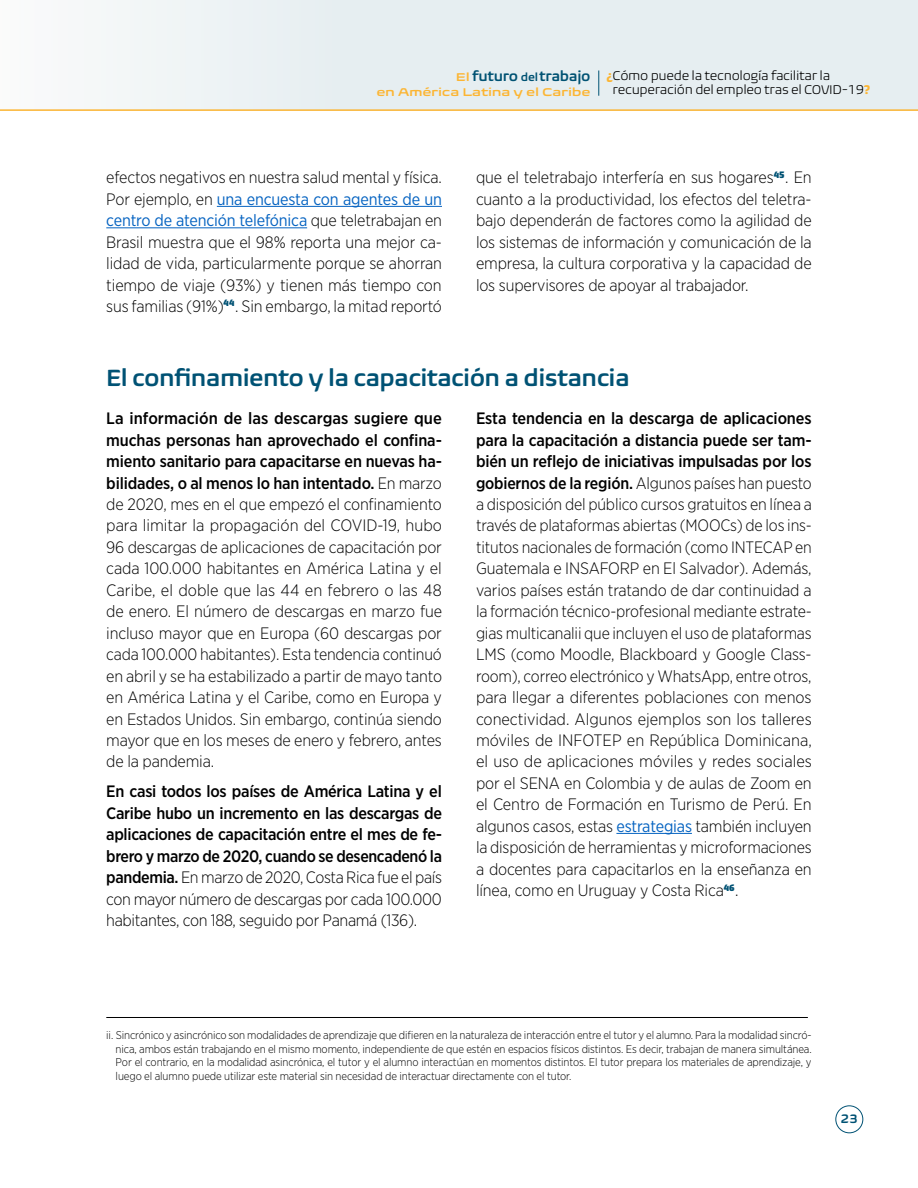
<style>
.page{position:relative;width:918px;height:1188px;background:#fff}
.page>*{position:absolute;margin:0;border:0;box-sizing:border-box;transform-origin:0 0}
.t1{font:600 24px "Biome Pro";letter-spacing:-.025em;color:#005274}
.t2{font:300 16.5px/21.5px "Gotham Narrow";letter-spacing:-.01em;color:#000;text-align:justify}
.t3{font:500 16.5px/21.5px "Gotham Narrow";letter-spacing:-.02em;color:#000;text-align:justify}
.t4{font:600 14.4px "Biome Pro";letter-spacing:-.025em;color:#005273}
.t5{font:300 12.9px/14.4px "Biome Pro";letter-spacing:-.025em;color:#000}
.t6{font:600 12.6px "Biome Pro";color:#005274}
.t7{font:600 expanded 11.55px "Biome Pro";letter-spacing:-.025em;color:#fcb533}
.t8{font:300 11.25px/13.5px "Gotham Narrow";letter-spacing:-.01em;color:#000;text-align:justify}
.s1{font-stretch:expanded;font-size:11.55px;color:#fcb533}
.s2{font-size:11.55px}
.s3{font-weight:700;font-stretch:condensed;color:#fcb533}
.s4{font-weight:400;color:#0563c1}
.s5{font-weight:500}
.s6{font-weight:300}
</style>
<div class="page">
<div style="left:835px;top:1105px;width:28px;height:28px;border:1px solid #005274;border-radius:50%"></div>
<div style="left:0;top:0;width:918px;height:111px;background:#e6eef1"></div>
<div style="left:0;top:0;width:185px;height:111px;background:#f5f8f8"></div>
<hr style="left:0;top:109px;width:918px;height:2px;background:#fcb533">
<svg style="left:598px;top:71px;width:1px;height:25px"></svg>
<hr style="left:217px;top:206px;width:225px;height:1px;background:#0563c1">
<hr style="left:106px;top:227px;width:201px;height:1px;background:#0563c1">
<hr style="left:106px;top:1017px;width:702px;height:1px;background:#000">
<hr style="left:616px;top:833px;width:76px;height:1px;background:#0563c1">
<p class="t4" style="left:456px;top:67px;width:136px"><span class="s1">El</span> futuro <span class="s2">del</span>trabajo</p>
<p class="t7" style="left:376px;top:85px;width:216px">en América Latina y el Caribe</p>
<p class="t5" style="left:613px;top:68px;width:259px;text-indent:-6px"><span class="s3">¿</span>Cómo puede la tecnología facilitar la recuperación del empleo tras el COVID-19<span class="s3">?</span></p>
<p class="t2" style="left:106px;top:166px;width:337px">efectos negativos en nuestra salud mental y física.<br>Por ejemplo, en <span class="s4">una encuesta con agentes de un centro de atención telefónica</span> que teletrabajan en Brasil muestra que el 98% reporta una mejor ca&shy;lidad de vida, particularmente porque se ahorran tiempo de viaje (93%) y tienen más tiempo con sus familias (91%)<sup>44</sup>. Sin embargo, la mitad reportó</p>
<p class="t2" style="left:476px;top:166px;width:337px">que el teletrabajo interfería en sus hogares<sup>45</sup>. En cuanto a la productividad, los efectos del teletra&shy;bajo dependerán de factores como la agilidad de los sistemas de información y comunicación de la empresa, la cultura corporativa y la capacidad de los supervisores de apoyar al trabajador.</p>
<h1 class="t1" style="left:106px;top:362px;width:525px">El confinamiento y la capacitación a distancia</h1>
<p class="t2" style="left:106px;top:407px;width:337px"><span class="s5">La información de las descargas sugiere que muchas personas han aprovechado el confina&shy;miento sanitario para capacitarse en nuevas ha&shy;bilidades, o al menos lo han intentado.</span> En marzo de 2020, mes en el que empezó el confinamiento para limitar la propagación del COVID-19, hubo 96 descargas de aplicaciones de capacitación por cada 100.000 habitantes en América Latina y el Caribe, el doble que las 44 en febrero o las 48 de enero. El número de descargas en marzo fue incluso mayor que en Europa (60 descargas por cada 100.000 habitantes). Esta tendencia continuó en abril y se ha estabilizado a partir de mayo tanto en América Latina y el Caribe, como en Europa y en Estados Unidos. Sin embargo, continúa siendo mayor que en los meses de enero y febrero, antes de la pandemia.</p>
<p class="t3" style="left:106px;top:781px;width:337px">En casi todos los países de América Latina y el Caribe hubo un incremento en las descargas de aplicaciones de capacitación entre el mes de fe&shy;brero y marzo de 2020, cuando se desencadenó la pandemia. <span class="s6">En marzo de 2020, Costa Rica fue el país con mayor número de descargas por cada 100.000 habitantes, con 188, seguido por Panamá (136).</span></p>
<p class="t2" style="left:476px;top:407px;width:337px"><span class="s5">Esta tendencia en la descarga de aplicaciones para la capacitación a distancia puede ser tam&shy;bién un reflejo de iniciativas impulsadas por los gobiernos de la región.</span> Algunos países han puesto a disposición del público cursos gratuitos en línea a través de plataformas abiertas (MOOCs) de los ins&shy;titutos nacionales de formación (como INTECAP en Guatemala e INSAFORP en El Salvador). Además, varios países están tratando de dar continuidad a la formación técnico-profesional mediante estrate&shy;gias multicanalii que incluyen el uso de plataformas LMS (como Moodle, Blackboard y Google Class&shy;room), correo electrónico y WhatsApp, entre otros, para llegar a diferentes poblaciones con menos conectividad. Algunos ejemplos son los talleres móviles de INFOTEP en República Dominicana, el uso de aplicaciones móviles y redes sociales por el SENA en Colombia y de aulas de Zoom en el Centro de Formación en Turismo de Perú. En algunos casos, estas <span class="s4">estrategias</span> también incluyen la disposición de herramientas y microformaciones a docentes para capacitarlos en la enseñanza en línea, como en Uruguay y Costa Rica<sup>46</sup>.</p>
<p class="t8" style="left:116px;top:1029px;width:698px;text-indent:-9px">ii. Sincrónico y asincrónico son modalidades de aprendizaje que difieren en la naturaleza de interacción entre el tutor y el alumno. Para la modalidad sincró&shy;nica, ambos están trabajando en el mismo momento, independiente de que estén en espacios físicos distintos. Es decir, trabajan de manera simultánea.<br>Por el contrario, en la modalidad asincrónica, el tutor y el alumno interactúan en momentos distintos. El tutor prepara los materiales de aprendizaje, y luego el alumno puede utilizar este material sin necesidad de interactuar directamente con el tutor.</p>
<p class="t6" style="left:841px;top:1111px;width:18px">23</p>
</div>
